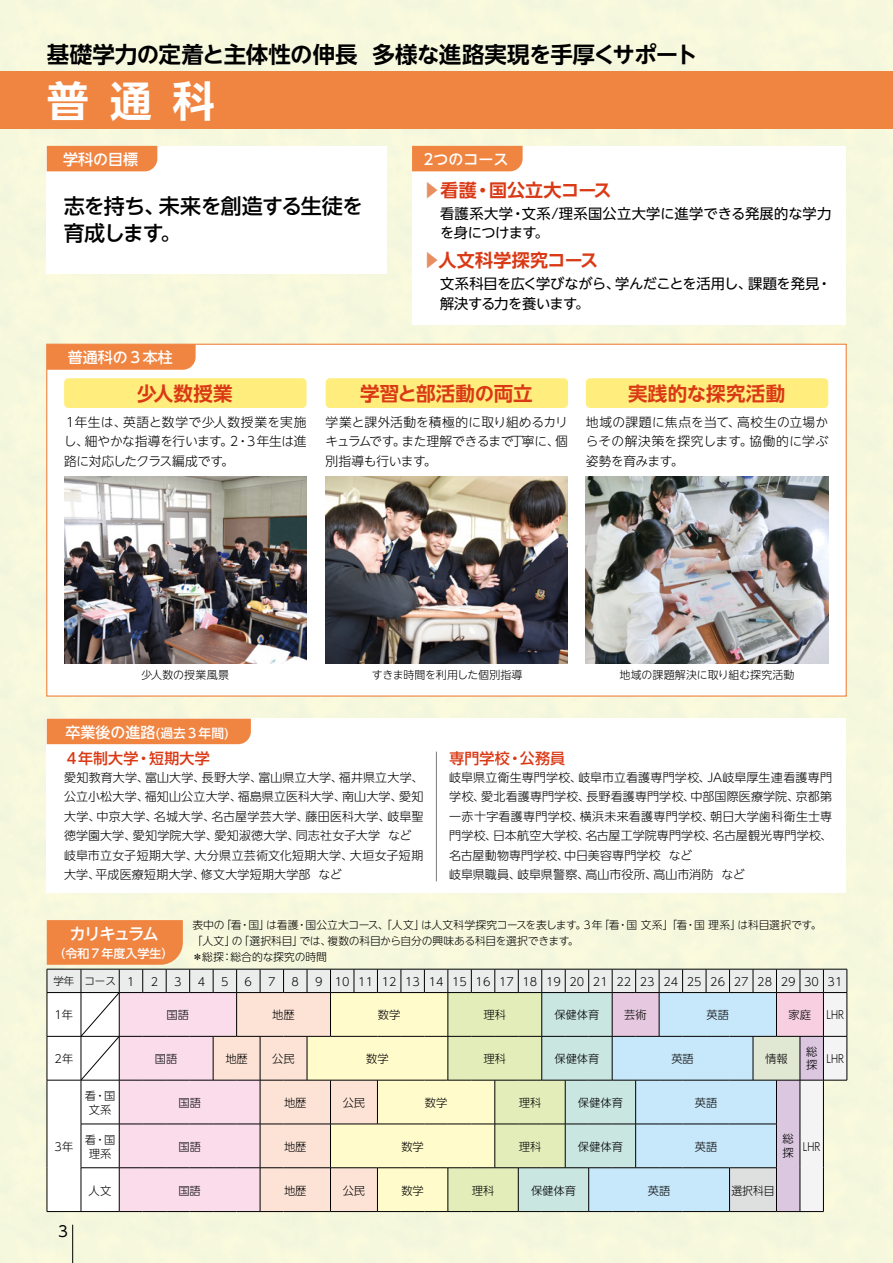
<style>
.page{position:relative;width:893px;height:1263px;background:#f6f8dd}
.page>*{position:absolute;margin:0;border:0;box-sizing:border-box;transform-origin:0 0}
.t1{font:700 42px "UD Shin Go NT Pro De";color:#fff}
.t2{font:700 22.5px "UD Shin Go NT Pro De";letter-spacing:-.02em;color:#000}
.t3{font:500 21px/27px "UD Shin Go NT Pro";letter-spacing:-.04em;color:#000}
.t4{font:700 19.5px "UD Shin Go NT Pro De";letter-spacing:.005em;color:#da3915}
.t5{font:700 18px "UD Shin Go NT Pro De";color:#da3915}
.t6{font:500 16.5px "UD Shin Go NT Pro";letter-spacing:-.12em;color:#fff}
.t7{font:500 15px "UD Shin Go NT Pro";color:#fff}
.t8{font:500 15px "UD Shin Go NT Pro";letter-spacing:.01em;color:#da3915}
.t9{font:15px "UD Shin Go NT Pro";color:#000}
.t10{font:14.25px/19.5px "UD Shin Go NT Pro";letter-spacing:-.03em;color:#000}
.t11{font:14.25px/19.5px "UD Shin Go NT Pro";letter-spacing:.015em;color:#000}
.t12{font:300 12.75px/19.5px "UD Shin Go NT Pro";letter-spacing:-.005em;color:#000;text-align:justify}
.t13{font:500 12.75px "UD Shin Go NT Pro";color:#fff}
.t14{font:300 12px/19.5px "UD Shin Go NT Pro";letter-spacing:.015em;color:#000}
.t15{font:500 12px "UD Shin Go NT Pro";color:#fff}
.t16{font:300 11.25px/13.5px "UD Shin Go Pro";color:#000}
.t17{font:300 11.25px "UD Shin Go NT Pro";color:#000}
.t18{font:300 11.25px "UD Shin Go Pro";color:#000;scale:.85 1}
.t19{font:300 11.25px "UD Shin Go Pro";color:#000;scale:.96 1}
.t20{font:300 10.95px "UD Shin Go NT Pro";letter-spacing:.005em;color:#000}
.t21{font:300 10.95px "UD Shin Go NT Pro";letter-spacing:-.015em;color:#000}
.t22{font:300 10.95px "UD Shin Go NT Pro";letter-spacing:.025em;color:#000}
.t23{font:300 10.8px/15.8px "UD Shin Go NT Pro";letter-spacing:-.02em;color:#000}
.t24{font:300 10.5px "UD Shin Go NT Pro";color:#000}
.s1{color:#e88f61}
.s2{font-size:15px}
.s3{font-size:11.25px}
</style>
<div class="page">
<div style="left:46px;top:344px;width:801px;height:353px;background:#fff;border:1px solid #f08441"></div>
<div style="left:47px;top:719px;width:799px;height:174px;background:#fff"></div>
<div style="left:47px;top:146px;width:340px;height:127px;background:#fff"></div>
<div style="left:412px;top:146px;width:434px;height:178px;background:#fff"></div>
<hr style="left:72px;top:1225px;width:1px;height:38px;background:#000">
<img style="left:64px;top:476px;width:242px;height:188px">
<img style="left:325px;top:476px;width:243px;height:188px">
<img style="left:586px;top:476px;width:242px;height:188px">
<div style="left:0;top:72px;width:893px;height:57px;background:#f08441"></div>
<div style="left:47px;top:146px;width:110px;height:25px;background:#f08441"></div>
<div style="left:412px;top:146px;width:111px;height:25px;background:#f08441"></div>
<div style="left:47px;top:344px;width:149px;height:26px;background:#f08441"></div>
<div style="left:47px;top:719px;width:204px;height:25px;background:#f08441"></div>
<div style="left:64px;top:378px;width:242px;height:30px;background:#ffee7d;border-radius:4px"></div>
<div style="left:586px;top:378px;width:242px;height:30px;background:#ffee7d;border-radius:4px"></div>
<div style="left:326px;top:378px;width:242px;height:30px;background:#ffee7d;border-radius:4px"></div>
<hr style="left:436px;top:752px;width:1px;height:129px;background:#7b7a7b">
<svg style="left:47px;top:920px;width:801px;height:292px;background:#e3e0d4"></svg>
<h2 class="t2" style="left:47px;top:36px;width:653px">基礎学力の定着と主体性の伸長 多様な進路実現を手厚くサポート</h2>
<h1 class="t1" style="left:47px;top:67px;width:169px">普通科</h1>
<p class="t7" style="left:63px;top:147px;width:76px">学科の目標</p>
<p class="t7" style="left:424px;top:147px;width:86px">2つのコース</p>
<h3 class="t3" style="left:64px;top:192px;width:301px">志を持ち、未来を創造する生徒を育成します。</h3>
<p class="t7" style="left:68px;top:345px;width:106px">普通科の３本柱</p>
<h3 class="t5" style="left:423px;top:175px;width:190px"><span class="s1">▶</span>看護・国公立大コース</h3>
<p class="t11" style="left:440px;top:203px;width:393px">看護系大学・文系/理系国公立大学に進学できる発展的な学力を身につけます。</p>
<h3 class="t5" style="left:423px;top:246px;width:176px"><span class="s1">▶</span>人文科学探究コース</h3>
<p class="t10" style="left:440px;top:274px;width:393px">文系科目を広く学びながら、学んだことを活用し、課題を発見・解決する力を養います。</p>
<h3 class="t4" style="left:137px;top:378px;width:97px">少人数授業</h3>
<p class="t12" style="left:64px;top:412px;width:244px">１年生は、英語と数学で少人数授業を実施し、細やかな指導を行います。２・３年生は進路に対応したクラス編成です。</p>
<h3 class="t4" style="left:360px;top:378px;width:174px">学習と部活動の両立</h3>
<h3 class="t4" style="left:628px;top:378px;width:159px">実践的な探究活動</h3>
<p class="t12" style="left:326px;top:412px;width:244px">学業と課外活動を積極的に取り組めるカリキュラムです。また理解できるまで丁寧に、個別指導も行います。</p>
<p class="t12" style="left:586px;top:412px;width:244px">地域の課題に焦点を当て、高校生の立場からその解決策を探究します。協働的に学ぶ姿勢を育みます。</p>
<p class="t22" style="left:142px;top:666px;width:89px">少人数の授業風景</p>
<p class="t21" style="left:372px;top:666px;width:152px">すきま時間を利用した個別指導</p>
<p class="t20" style="left:619px;top:666px;width:177px">地域の課題解決に取り組む探究活動</p>
<p class="t13" style="left:66px;top:722px;width:165px"><span class="s2">卒業後の進路</span>(過去３年間)</p>
<p class="t8" style="left:64px;top:746px;width:147px">４年制大学・短期大学</p>
<p class="t14" style="left:64px;top:767px;width:361px">愛知教育大学、富山大学、長野大学、富山県立大学、福井県立大学、公立小松大学、福知山公立大学、福島県立医科大学、南山大学、愛知大学、中京大学、名城大学、名古屋学芸大学、藤田医科大学、岐阜聖徳学園大学、愛知学院大学、愛知淑徳大学、同志社女子大学 など岐阜市立女子短期大学、大分県立芸術文化短期大学、大垣女子短期大学、平成医療短期大学、修文大学短期大学部 など</p>
<p class="t8" style="left:449px;top:746px;width:117px">専門学校・公務員</p>
<p class="t14" style="left:449px;top:767px;width:384px">岐阜県立衛生専門学校、岐阜市立看護専門学校、JA岐阜厚生連看護専門学校、愛北看護専門学校、長野看護専門学校、中部国際医療学院、京都第一赤十字看護専門学校、横浜未来看護専門学校、朝日大学歯科衛生士専門学校、日本航空大学校、名古屋工学院専門学校、名古屋観光専門学校、名古屋動物専門学校、中日美容専門学校 など<br>岐阜県職員、岐阜県警察、高山市役所、高山市消防 など</p>
<h3 class="t6" style="left:70px;top:921px;width:91px">カリキュラム</h3>
<p class="t15" style="left:53px;top:944px;width:122px">（令和７年度入学生）</p>
<p class="t23" style="left:192px;top:917px;width:631px">表中の「看・国」は看護・国公立大コース、「人文」は人文科学探究コースを表します。３年「看・国 文系」「看・国 理系」は科目選択です。「人文」の「選択科目」では、複数の科目から自分の興味ある科目を選択できます。<br>＊総探：総合的な探究の時間</p>
<p class="t24" style="left:53px;top:973px;width:83px">学年 コース <span class="s3">1</span></p>
<p class="t17" style="left:151px;top:972px;width:9px">2</p>
<p class="t17" style="left:174px;top:972px;width:9px">3</p>
<p class="t17" style="left:198px;top:972px;width:9px">4</p>
<p class="t17" style="left:221px;top:972px;width:9px">5</p>
<p class="t17" style="left:245px;top:972px;width:9px">6</p>
<p class="t17" style="left:268px;top:972px;width:9px">7</p>
<p class="t17" style="left:292px;top:972px;width:9px">8</p>
<p class="t17" style="left:315px;top:972px;width:529px">9 10 11 12 13 14 15 16 17 18 19 20 21 22 23 24 25 26 27 28 29 30 31</p>
<p class="t16" style="left:55px;top:1008px;width:20px">1年</p>
<p class="t16" style="left:167px;top:1008px;width:24px">国語</p>
<p class="t16" style="left:272px;top:1008px;width:24px">地歴</p>
<p class="t16" style="left:378px;top:1008px;width:24px">数学</p>
<p class="t16" style="left:483px;top:1008px;width:24px">理科</p>
<p class="t16" style="left:554px;top:1008px;width:46px">保健体育</p>
<p class="t16" style="left:624px;top:1008px;width:24px">芸術</p>
<p class="t16" style="left:706px;top:1008px;width:24px">英語</p>
<p class="t16" style="left:789px;top:1008px;width:24px">家庭</p>
<p class="t18" style="left:826px;top:1006px;width:22px">LHR</p>
<p class="t16" style="left:55px;top:1052px;width:20px">2年</p>
<p class="t16" style="left:155px;top:1052px;width:24px">国語</p>
<p class="t16" style="left:225px;top:1052px;width:24px">地歴</p>
<p class="t16" style="left:272px;top:1052px;width:24px">公民</p>
<p class="t16" style="left:366px;top:1052px;width:24px">数学</p>
<p class="t16" style="left:484px;top:1052px;width:24px">理科</p>
<p class="t16" style="left:554px;top:1052px;width:46px">保健体育</p>
<p class="t16" style="left:671px;top:1052px;width:24px">英語</p>
<p class="t16" style="left:765px;top:1052px;width:24px">情報</p>
<p class="t16" style="left:806px;top:1044px;width:13px">総探</p>
<p class="t18" style="left:826px;top:1050px;width:22px">LHR</p>
<p class="t16" style="left:55px;top:1139px;width:20px">3年</p>
<p class="t9" style="left:58px;top:1219px;width:11px">3</p>
<p class="t16" style="left:85px;top:1089px;width:32px;text-align:center">看・国文系</p>
<p class="t16" style="left:178px;top:1095px;width:24px">国語</p>
<p class="t16" style="left:284px;top:1095px;width:24px">地歴</p>
<p class="t16" style="left:343px;top:1095px;width:24px">公民</p>
<p class="t16" style="left:425px;top:1095px;width:24px">数学</p>
<p class="t16" style="left:519px;top:1095px;width:24px">理科</p>
<p class="t16" style="left:578px;top:1095px;width:46px">保健体育</p>
<p class="t16" style="left:695px;top:1095px;width:24px">英語</p>
<p class="t16" style="left:85px;top:1132px;width:32px;text-align:center">看・国理系</p>
<p class="t16" style="left:178px;top:1139px;width:24px">国語</p>
<p class="t16" style="left:284px;top:1139px;width:24px">地歴</p>
<p class="t16" style="left:401px;top:1139px;width:24px">数学</p>
<p class="t16" style="left:519px;top:1139px;width:24px">理科</p>
<p class="t16" style="left:578px;top:1139px;width:46px">保健体育</p>
<p class="t16" style="left:695px;top:1139px;width:24px">英語</p>
<p class="t16" style="left:89px;top:1183px;width:24px">人文</p>
<p class="t16" style="left:178px;top:1183px;width:24px">国語</p>
<p class="t16" style="left:284px;top:1183px;width:24px">地歴</p>
<p class="t16" style="left:343px;top:1183px;width:24px">公民</p>
<p class="t16" style="left:401px;top:1183px;width:24px">数学</p>
<p class="t16" style="left:472px;top:1183px;width:24px">理科</p>
<p class="t16" style="left:531px;top:1183px;width:46px">保健体育</p>
<p class="t16" style="left:648px;top:1183px;width:24px">英語</p>
<p class="t19" style="left:731px;top:1181px;width:46px">選択科目</p>
<p class="t16" style="left:783px;top:1131px;width:12px;line-height:14.2px">総探</p>
<p class="t18" style="left:803px;top:1137px;width:22px">LHR</p>
</div>
